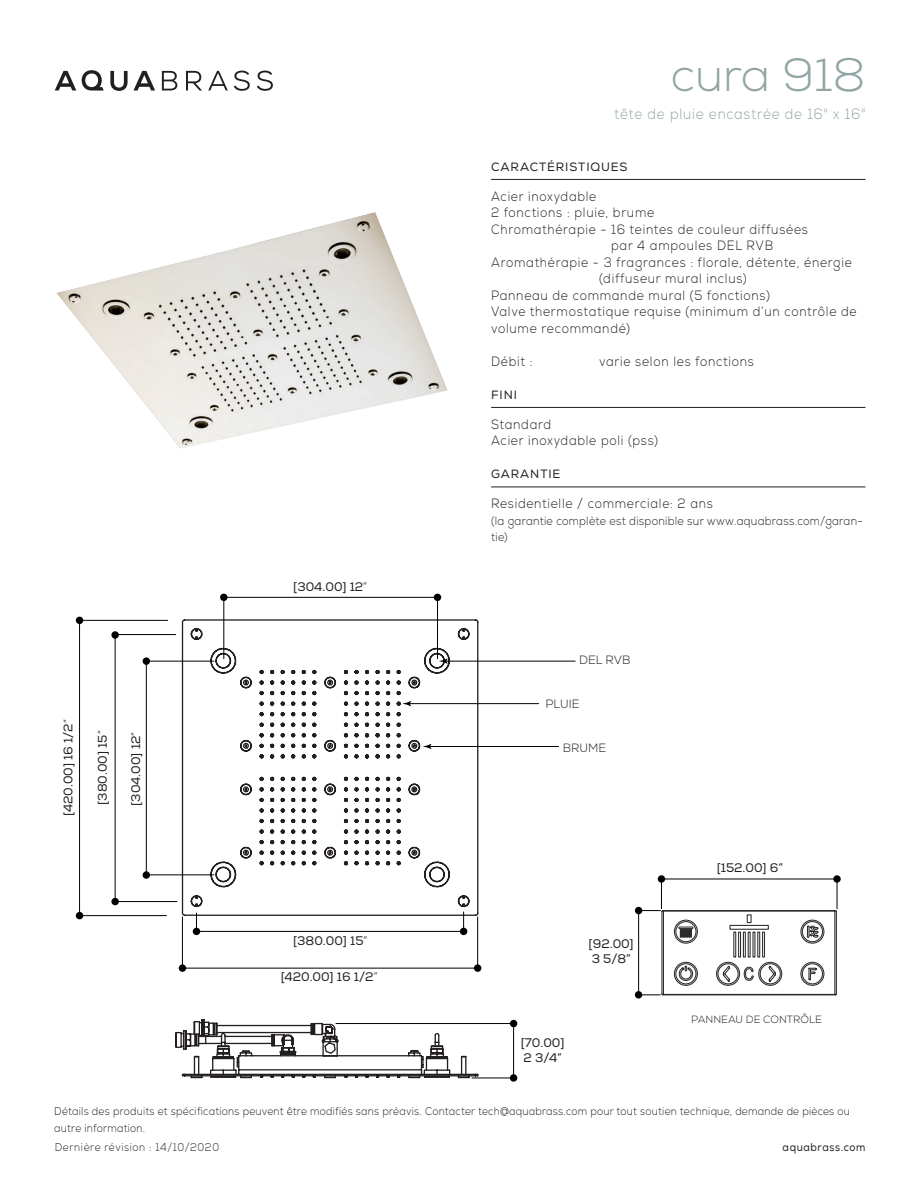
<style>
.page{position:relative;width:918px;height:1188px;background:#fff}
.page>*{position:absolute;margin:0;border:0;box-sizing:border-box;transform-origin:0 0}
.t1{font:300 46.5px "Nexa";color:#91a5a4}
.designer{font:300 15px "Nexa";letter-spacing:.06em;color:#91a5a4;scale:.9 1}
.t2{font:14.1px "Tahoma";color:#231f20}
.designer-2{font:300 13.5px/16.5px "Nexa";letter-spacing:.06em;color:#231f20;scale:.9 1}
.t3{font:13.35px "Tahoma";color:#231f20}
.t4{font:12.45px/14.9px "Nexa";color:#231f20}
.designer-3{font:300 12px/16.5px "Nexa";letter-spacing:.025em;color:#231f20;scale:.9 1}
.designer-4{font:12px "Nexa";letter-spacing:.075em;color:#231f20}
.designer-5{font:300 12px "Nexa";letter-spacing:.025em;color:#231f20}
.designer-6{font:300 11.25px/16.5px "Nexa";letter-spacing:.025em;color:#231f20;scale:.9 1}
.designer-7{font:300 11.25px "Nexa";letter-spacing:.06em;color:#231f20;scale:.9 1}
.designer-8{font:11.25px "Nexa";letter-spacing:.06em;color:#231f20;scale:.9 1}
.t5{font:300 10.5px "Nexa";color:#231f20}
.s1{font-weight:300}
</style>
<div class="page">
<img style="left:56px;top:212px;width:391px;height:236px">
<hr style="left:491px;top:179px;width:375px;height:1px;background:#231f20">
<hr style="left:491px;top:407px;width:375px;height:1px;background:#231f20">
<hr style="left:491px;top:487px;width:375px;height:1px;background:#231f20">
<svg style="left:181px;top:619px;width:298px;height:298px"></svg>
<svg style="left:190px;top:628px;width:280px;height:340px"></svg>
<svg style="left:175px;top:1019px;width:304px;height:60px"></svg>
<hr style="left:477px;top:917px;width:1px;height:51px;background:#000">
<hr style="left:182px;top:917px;width:1px;height:51px;background:#000">
<svg style="left:463px;top:912px;width:1px;height:16px"></svg>
<svg style="left:196px;top:913px;width:1px;height:15px"></svg>
<hr style="left:196px;top:931px;width:268px;height:1px;background:#000">
<hr style="left:182px;top:968px;width:296px;height:1px;background:#000">
<div style="left:460px;top:928px;width:7px;height:7px;background:#000;border-radius:50%"></div>
<div style="left:474px;top:964px;width:7px;height:8px;background:#000;border-radius:50%"></div>
<hr style="left:437px;top:597px;width:1px;height:62px;background:#000">
<hr style="left:223px;top:597px;width:1px;height:62px;background:#000">
<hr style="left:225px;top:597px;width:212px;height:1px;background:#000">
<hr style="left:115px;top:901px;width:62px;height:1px;background:#000">
<hr style="left:115px;top:634px;width:61px;height:1px;background:#000">
<hr style="left:146px;top:661px;width:1px;height:214px;background:#000">
<hr style="left:146px;top:874px;width:68px;height:1px;background:#000">
<hr style="left:146px;top:661px;width:68px;height:1px;background:#000">
<hr style="left:80px;top:915px;width:86px;height:1px;background:#000">
<hr style="left:80px;top:620px;width:88px;height:1px;background:#000">
<hr style="left:79px;top:621px;width:1px;height:295px;background:#000">
<hr style="left:115px;top:635px;width:1px;height:267px;background:#000">
<div style="left:76px;top:617px;width:7px;height:7px;background:#000;border-radius:50%"></div>
<div style="left:111px;top:631px;width:8px;height:8px;background:#000;border-radius:50%"></div>
<div style="left:143px;top:657px;width:7px;height:8px;background:#000;border-radius:50%"></div>
<div style="left:143px;top:871px;width:7px;height:8px;background:#000;border-radius:50%"></div>
<div style="left:111px;top:898px;width:8px;height:7px;background:#000;border-radius:50%"></div>
<div style="left:76px;top:912px;width:7px;height:7px;background:#000;border-radius:50%"></div>
<div style="left:220px;top:594px;width:8px;height:7px;background:#000;border-radius:50%"></div>
<div style="left:434px;top:594px;width:7px;height:7px;background:#000;border-radius:50%"></div>
<div style="left:179px;top:964px;width:7px;height:8px;background:#000;border-radius:50%"></div>
<div style="left:193px;top:928px;width:7px;height:7px;background:#000;border-radius:50%"></div>
<hr style="left:445px;top:661px;width:130px;height:1px;background:#000">
<svg style="left:439px;top:658px;width:9px;height:6px"></svg>
<hr style="left:408px;top:703px;width:131px;height:1px;background:#000">
<hr style="left:429px;top:746px;width:130px;height:1px;background:#000">
<svg style="left:239px;top:669px;width:193px;height:197px"></svg>
<hr style="left:336px;top:1023px;width:177px;height:1px;background:#000">
<div style="left:510px;top:1020px;width:7px;height:7px;background:#000;border-radius:50%"></div>
<hr style="left:472px;top:1078px;width:41px;height:1px;background:#000">
<div style="left:510px;top:1074px;width:7px;height:8px;background:#000;border-radius:50%"></div>
<hr style="left:513px;top:1023px;width:1px;height:55px;background:#000">
<hr style="left:659px;top:879px;width:177px;height:1px;background:#000">
<div style="left:833px;top:875px;width:8px;height:8px;background:#000;border-radius:50%"></div>
<hr style="left:837px;top:879px;width:1px;height:30px;background:#000">
<div style="left:658px;top:875px;width:7px;height:8px;background:#000;border-radius:50%"></div>
<hr style="left:661px;top:879px;width:1px;height:30px;background:#000">
<div style="left:635px;top:907px;width:7px;height:7px;background:#000;border-radius:50%"></div>
<svg style="left:636px;top:910px;width:201px;height:86px"></svg>
<div style="left:635px;top:991px;width:7px;height:8px;background:#000;border-radius:50%"></div>
<svg style="left:55px;top:71px;width:21px;height:19px"></svg>
<svg style="left:110px;top:71px;width:18px;height:20px"></svg>
<svg style="left:134px;top:71px;width:21px;height:19px"></svg>
<svg style="left:162px;top:71px;width:15px;height:19px"></svg>
<svg style="left:186px;top:71px;width:16px;height:19px"></svg>
<svg style="left:208px;top:71px;width:20px;height:19px"></svg>
<svg style="left:234px;top:71px;width:16px;height:20px"></svg>
<svg style="left:257px;top:71px;width:16px;height:20px"></svg>
<svg style="left:82px;top:70px;width:22px;height:21px"></svg>
<p class="t4" style="left:61px;top:816px;width:99px;rotate:-90deg">[420.00] 16 1/2<span class="s1">”</span></p>
<p class="t4" style="left:95px;top:805px;width:76px;rotate:-90deg">[380.00] 15<span class="s1">”</span></p>
<p class="t4" style="left:129px;top:806px;width:76px;rotate:-90deg">[304.00] 12<span class="s1">”</span></p>
<p class="t4" style="left:293px;top:580px;width:76px">[304.00] 12<span class="s1">”</span></p>
<p class="t4" style="left:293px;top:933px;width:76px">[380.00] 15<span class="s1">”</span></p>
<p class="t4" style="left:281px;top:969px;width:99px">[420.00] 16 1/2<span class="s1">”</span></p>
<p class="t1" style="left:671px;top:47px;width:196px">cura 918</p>
<p class="designer" style="left:614px;top:105px;width:281px">tête de pluie encastrée de 16" x 16"</p>
<p class="designer-4" style="left:491px;top:159px;width:138px">CARACTÉRISTIQUES</p>
<p class="designer-2" style="left:491px;top:188px;width:118px">Acier inoxydable</p>
<p class="designer-2" style="left:491px;top:205px;width:183px">2 fonctions : pluie, brume</p>
<p class="designer-2" style="left:611px;top:221px;width:220px;text-indent:-120px">Chromathérapie - 16 teintes de couleur diffusées par 4 ampoules DEL RVB</p>
<p class="designer-2" style="left:491px;top:254px;width:402px">Aromathérapie - 3 fragrances : florale, détente, énergie</p>
<p class="designer-2" style="left:599px;top:271px;width:166px">(diffuseur mural inclus)</p>
<p class="designer-2" style="left:491px;top:287px;width:311px">Panneau de commande mural (5 fonctions)</p>
<p class="designer-2" style="left:491px;top:304px;width:408px">Valve thermostatique requise (minimum d’un contrôle de volume recommandé)</p>
<p class="designer-2" style="left:491px;top:353px;width:47px">Débit :</p>
<p class="designer-2" style="left:599px;top:353px;width:174px">varie selon les fonctions</p>
<p class="designer-4" style="left:491px;top:387px;width:27px">FINI</p>
<p class="designer-2" style="left:491px;top:416px;width:68px">Standard</p>
<p class="designer-2" style="left:491px;top:433px;width:187px">Acier inoxydable poli (pss)</p>
<p class="designer-4" style="left:491px;top:467px;width:71px">GARANTIE</p>
<p class="designer-2" style="left:491px;top:496px;width:248px">Residentielle / commerciale: 2 ans</p>
<p class="designer-3" style="left:491px;top:513px;width:414px">(la garantie complète est disponible sur www.aquabrass.com/garan&shy;tie)</p>
<p class="t3" style="left:579px;top:651px;width:54px">RGB LED</p>
<p class="designer-5" style="left:579px;top:653px;width:53px">DEL RVB</p>
<p class="t3" style="left:543px;top:695px;width:32px">RAIN</p>
<p class="designer-5" style="left:546px;top:697px;width:35px">PLUIE</p>
<p class="designer-5" style="left:563px;top:741px;width:45px">BRUME</p>
<p class="t3" style="left:561px;top:736px;width:32px">MIST</p>
<p class="t4" style="left:589px;top:937px;width:47px">[92.00]<br>3 5/8”</p>
<p class="t4" style="left:521px;top:1035px;width:45px">[70.00]<br>2 3/4”</p>
<p class="t4" style="left:717px;top:860px;width:68px">[152.00] 6”</p>
<p class="t5" style="left:691px;top:1013px;width:132px">PANNEAU DE CONTRÔLE</p>
<p class="t2" style="left:696px;top:1009px;width:108px">CONTROL PANEL</p>
<p class="designer-6" style="left:54px;top:1104px;width:886px">Détails des produits et spécifications peuvent être modifiés sans préavis. Contacter tech@aquabrass.com pour tout soutien technique, demande de pièces ou autre information.</p>
<p class="designer-7" style="left:55px;top:1141px;width:184px">Dernière révision : 14/10/2020</p>
<p class="designer-8" style="left:783px;top:1141px;width:94px">aquabrass.com</p>
</div>
